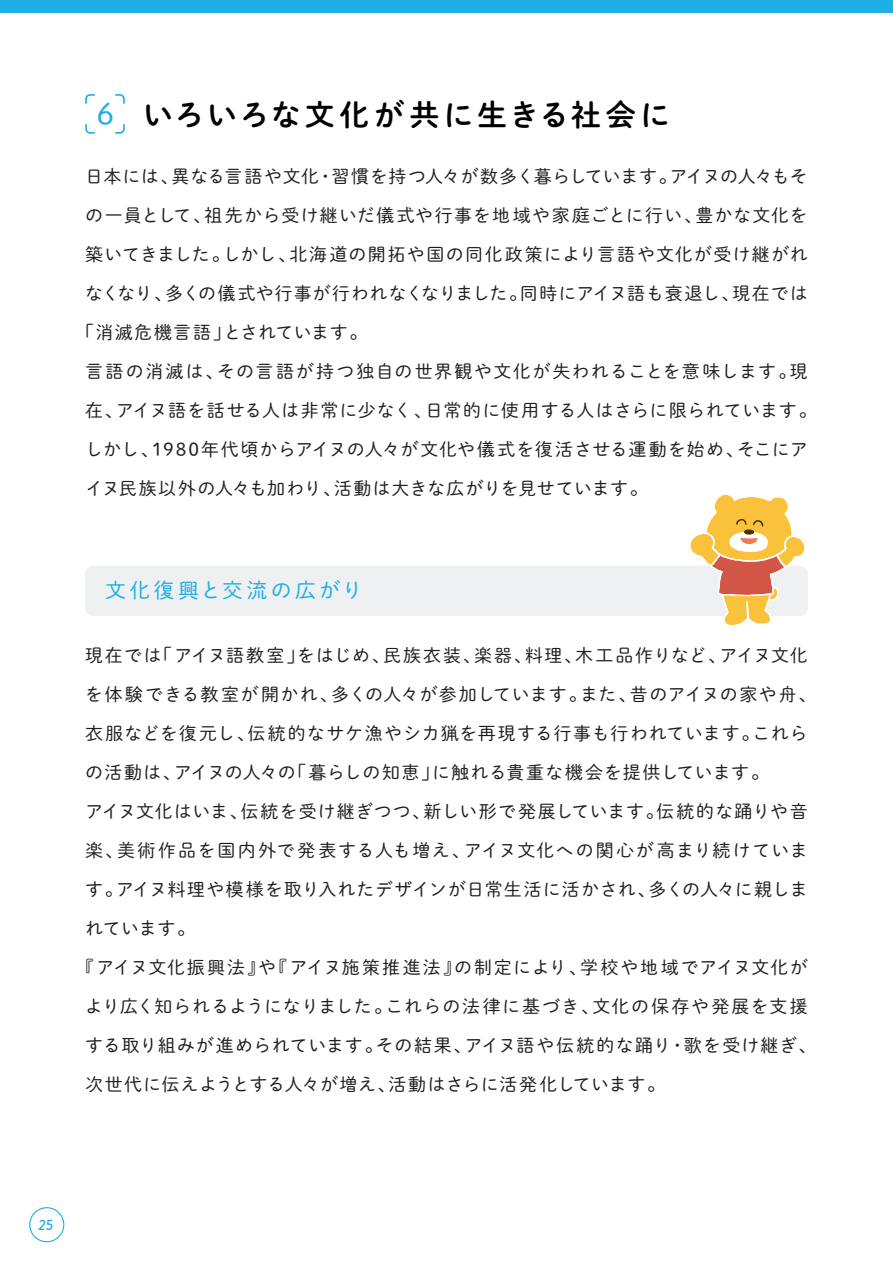
<style>
.page{position:relative;width:893px;height:1263px;background:#fff}
.page>*{position:absolute;margin:0;border:0;box-sizing:border-box;transform-origin:0 0}
.t1{font:30px "DNP Shuei M Go Std B";letter-spacing:.115em;color:#000}
.t2{font:21px "DNP Shuei M Go Std L";letter-spacing:.16em;color:#20aee6}
.t3{font:18px "DNP Shuei M Go Std L";letter-spacing:.05em;color:#1f1e1d}
.t4{font:18px "DNP Shuei M Go Std L";letter-spacing:.01em;color:#1f1e1d}
.t5{font:18px "DNP Shuei M Go Std L";letter-spacing:.02em;color:#1f1e1d}
.t6{font:18px "DNP Shuei M Go Std L";letter-spacing:.025em;color:#1f1e1d}
.t7{font:18px "DNP Shuei M Go Std L";letter-spacing:.075em;color:#1f1e1d}
.t8{font:18px "DNP Shuei M Go Std L";letter-spacing:.08em;color:#1f1e1d}
.t9{font:18px "DNP Shuei M Go Std L";letter-spacing:.03em;color:#1f1e1d}
.t10{font:18px "DNP Shuei M Go Std L";letter-spacing:.085em;color:#1f1e1d}
.t11{font:italic 500 15px "Brandon Grotesque";color:#20aee6}
.s1{font-family:"DNP Shuei M Go Std L";color:#20aee6}
</style>
<div class="page">
<div style="left:29px;top:1207px;width:35px;height:35px;border:1px solid #20aee6;border-radius:50%"></div>
<div style="left:0;top:0;width:893px;height:13px;background:#20aee6"></div>
<div style="left:85px;top:566px;width:723px;height:50px;background:#eef0f1;border-radius:9px"></div>
<svg style="left:115px;top:94px;width:10px;height:10px"></svg>
<svg style="left:85px;top:94px;width:10px;height:10px"></svg>
<svg style="left:115px;top:124px;width:10px;height:10px"></svg>
<svg style="left:85px;top:124px;width:10px;height:10px"></svg>
<svg style="left:690px;top:494px;width:114px;height:131px"></svg>
<h1 class="t1" style="left:96px;top:92px;width:575px"><span class="s1">6</span> いろいろな文化が共に生きる社会に</h1>
<p class="t4" style="left:85px;top:163px;width:724px">日本には、異なる言語や文化・習慣を持つ人々が数多く暮らしています。アイヌの人々もそ</p>
<p class="t3" style="left:85px;top:202px;width:724px">の一員として、祖先から受け継いだ儀式や行事を地域や家庭ごとに行い、豊かな文化を</p>
<p class="t3" style="left:85px;top:241px;width:724px">築いてきました。しかし、北海道の開拓や国の同化政策により言語や文化が受け継がれ</p>
<p class="t6" style="left:85px;top:280px;width:724px">なくなり、多くの儀式や行事が行われなくなりました。同時にアイヌ語も衰退し、現在では</p>
<p class="t5" style="left:76px;top:319px;width:293px">「消滅危機言語」とされています。</p>
<p class="t8" style="left:85px;top:358px;width:724px">言語の消滅は、その言語が持つ独自の世界観や文化が失われることを意味します。現</p>
<p class="t3" style="left:85px;top:397px;width:733px">在、アイヌ語を話せる人は非常に少なく、日常的に使用する人はさらに限られています。</p>
<p class="t3" style="left:85px;top:436px;width:724px">しかし、1980年代頃からアイヌの人々が文化や儀式を復活させる運動を始め、そこにア</p>
<p class="t4" style="left:85px;top:475px;width:564px">イヌ民族以外の人々も加わり、活動は大きな広がりを見せています。</p>
<p class="t2" style="left:105px;top:575px;width:259px">文化復興と交流の広がり</p>
<p class="t3" style="left:85px;top:642px;width:724px">現在では「アイヌ語教室」をはじめ、民族衣装、楽器、料理、木工品作りなど、アイヌ文化</p>
<p class="t3" style="left:85px;top:681px;width:733px">を体験できる教室が開かれ、多くの人々が参加しています。また、昔のアイヌの家や舟、</p>
<p class="t3" style="left:85px;top:720px;width:724px">衣服などを復元し、伝統的なサケ漁やシカ猟を再現する行事も行われています。これら</p>
<p class="t9" style="left:85px;top:759px;width:685px">の活動は、アイヌの人々の「暮らしの知恵」に触れる貴重な機会を提供しています。</p>
<p class="t3" style="left:85px;top:798px;width:724px">アイヌ文化はいま、伝統を受け継ぎつつ、新しい形で発展しています。伝統的な踊りや音</p>
<p class="t10" style="left:85px;top:837px;width:724px">楽、美術作品を国内外で発表する人も増え、アイヌ文化への関心が高まり続けていま</p>
<p class="t3" style="left:85px;top:876px;width:724px">す。アイヌ料理や模様を取り入れたデザインが日常生活に活かされ、多くの人々に親しま</p>
<p class="t3" style="left:85px;top:915px;width:112px">れています。</p>
<p class="t7" style="left:76px;top:954px;width:733px">『アイヌ文化振興法』や『アイヌ施策推進法』の制定により、学校や地域でアイヌ文化が</p>
<p class="t3" style="left:85px;top:993px;width:724px">より広く知られるようになりました。これらの法律に基づき、文化の保存や発展を支援</p>
<p class="t3" style="left:85px;top:1032px;width:733px">する取り組みが進められています。その結果、アイヌ語や伝統的な踊り・歌を受け継ぎ、</p>
<p class="t5" style="left:85px;top:1071px;width:582px">次世代に伝えようとする人々が増え、活動はさらに活発化しています。</p>
<p class="t11" style="left:39px;top:1214px;width:16px">25</p>
</div>
